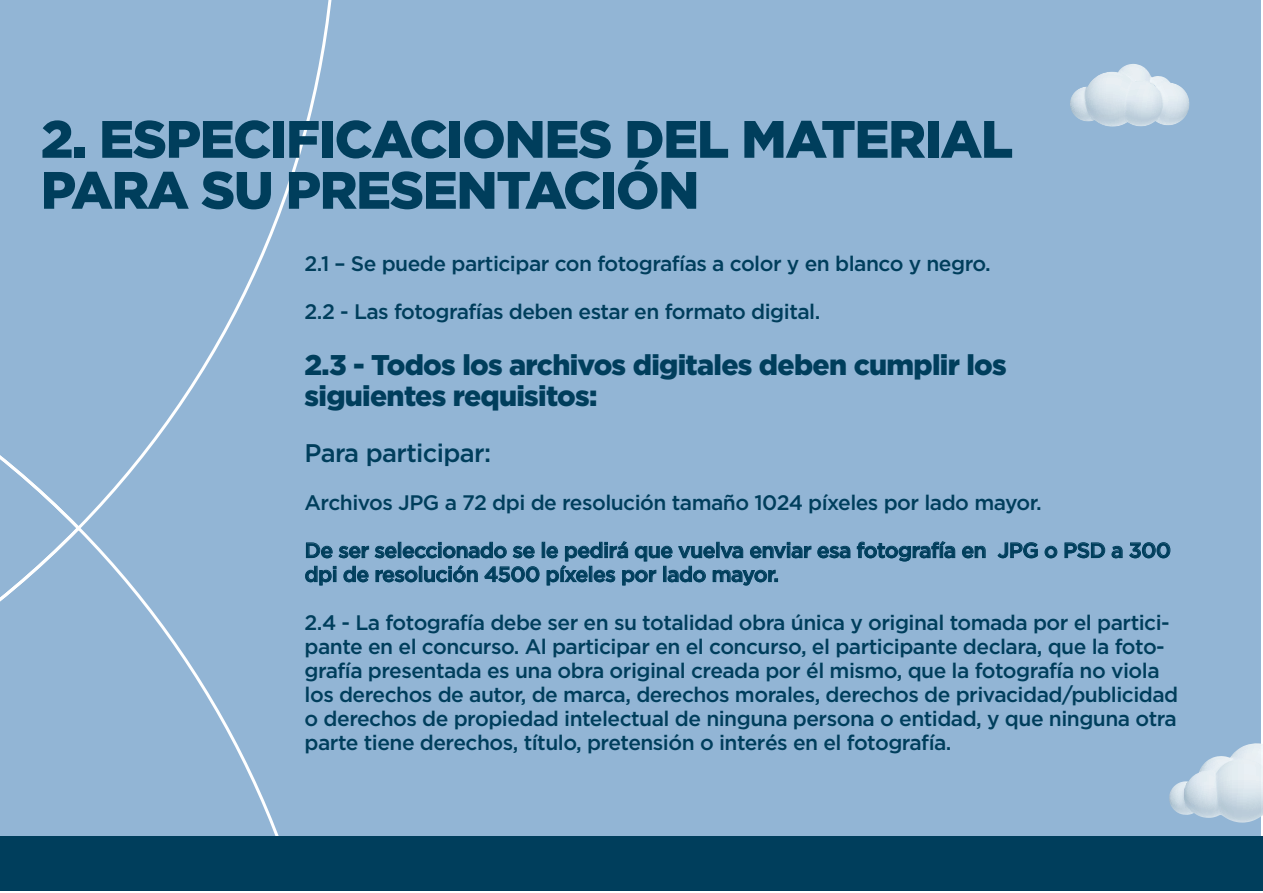
<style>
.page{position:relative;width:1263px;height:893px;background:#fff}
.page>*{position:absolute;margin:0;border:0;box-sizing:border-box;transform-origin:0 0}
.t1{font:900 52.5px/51px "Gotham";letter-spacing:-.025em;color:#003e5c}
.t2{font:900 28.5px/31.5px "Gotham";letter-spacing:-.025em;color:#003e5c}
.t3{font:500 25.5px "Gotham";letter-spacing:-.025em;color:#003e5c}
.t4{font:500 21px/24px "Gotham";letter-spacing:-.025em;color:#003e5c}
</style>
<div class="page">
<div style="left:0;top:0;width:1260px;height:836px;background:#92b5d5"></div>
<svg style="left:83px;top:0;width:249px;height:524px"></svg>
<svg style="left:83px;top:524px;width:254px;height:312px"></svg>
<svg style="left:0;top:455px;width:83px;height:147px"></svg>
<div style="left:0;top:836px;width:1262px;height:55px;background:#003e5c"></div>
<svg style="left:1169px;top:743px;width:94px;height:81px"></svg>
<svg style="left:1070px;top:64px;width:119px;height:63px"></svg>
<svg style="left:306px;top:541px;width:229px;height:18px"></svg>
<div style="left:542px;top:542px;width:3px;height:16px;border:1px solid #003e5c"></div>
<svg style="left:962px;top:545px;width:24px;height:14px"></svg>
<svg style="left:997px;top:542px;width:41px;height:17px"></svg>
<svg style="left:1044px;top:545px;width:14px;height:14px"></svg>
<svg style="left:1064px;top:542px;width:41px;height:17px"></svg>
<svg style="left:1111px;top:546px;width:12px;height:13px"></svg>
<svg style="left:1129px;top:542px;width:42px;height:17px"></svg>
<svg style="left:305px;top:565px;width:31px;height:21px"></svg>
<svg style="left:343px;top:565px;width:26px;height:18px"></svg>
<svg style="left:375px;top:569px;width:43px;height:14px"></svg>
<div style="left:419px;top:566px;width:3px;height:16px;border:1px solid #003e5c"></div>
<svg style="left:424px;top:565px;width:54px;height:18px"></svg>
<svg style="left:484px;top:566px;width:56px;height:17px"></svg>
<svg style="left:546px;top:541px;width:409px;height:45px"></svg>
<h1 class="t1" style="left:41px;top:112px;width:974px">2. ESPECIFICACIONES DEL MATERIAL<br>PARA SU PRESENTACIÓN</h1>
<p class="t4" style="left:305px;top:251px;width:688px">2.1 – Se puede participar con fotografías a color y en blanco y negro.</p>
<p class="t4" style="left:305px;top:299px;width:517px">2.2 - Las fotografías deben estar en formato digital.</p>
<h2 class="t2" style="left:305px;top:348px;width:704px">2.3 - Todos los archivos digitales deben cumplir los siguientes requisitos:</h2>
<p class="t3" style="left:305px;top:438px;width:188px">Para participar:</p>
<p class="t4" style="left:305px;top:490px;width:739px">Archivos JPG a 72 dpi de resolución tamaño 1024 píxeles por lado mayor.</p>
<p class="t4" style="left:305px;top:538px;width:868px">De ser seleccionado se le pedirá que vuelva enviar esa fotografía en JPG o PSD a 300 dpi de resolución 4500 píxeles por lado mayor.</p>
<p class="t4" style="left:305px;top:610px;width:875px">2.4 - La fotografía debe ser en su totalidad obra única y original tomada por el partici&shy;pante en el concurso. Al participar en el concurso, el participante declara, que la foto&shy;grafía presentada es una obra original creada por él mismo, que la fotografía no viola los derechos de autor, de marca, derechos morales, derechos de privacidad/publicidad o derechos de propiedad intelectual de ninguna persona o entidad, y que ninguna otra parte tiene derechos, título, pretensión o interés en el fotografía.</p>
</div>
